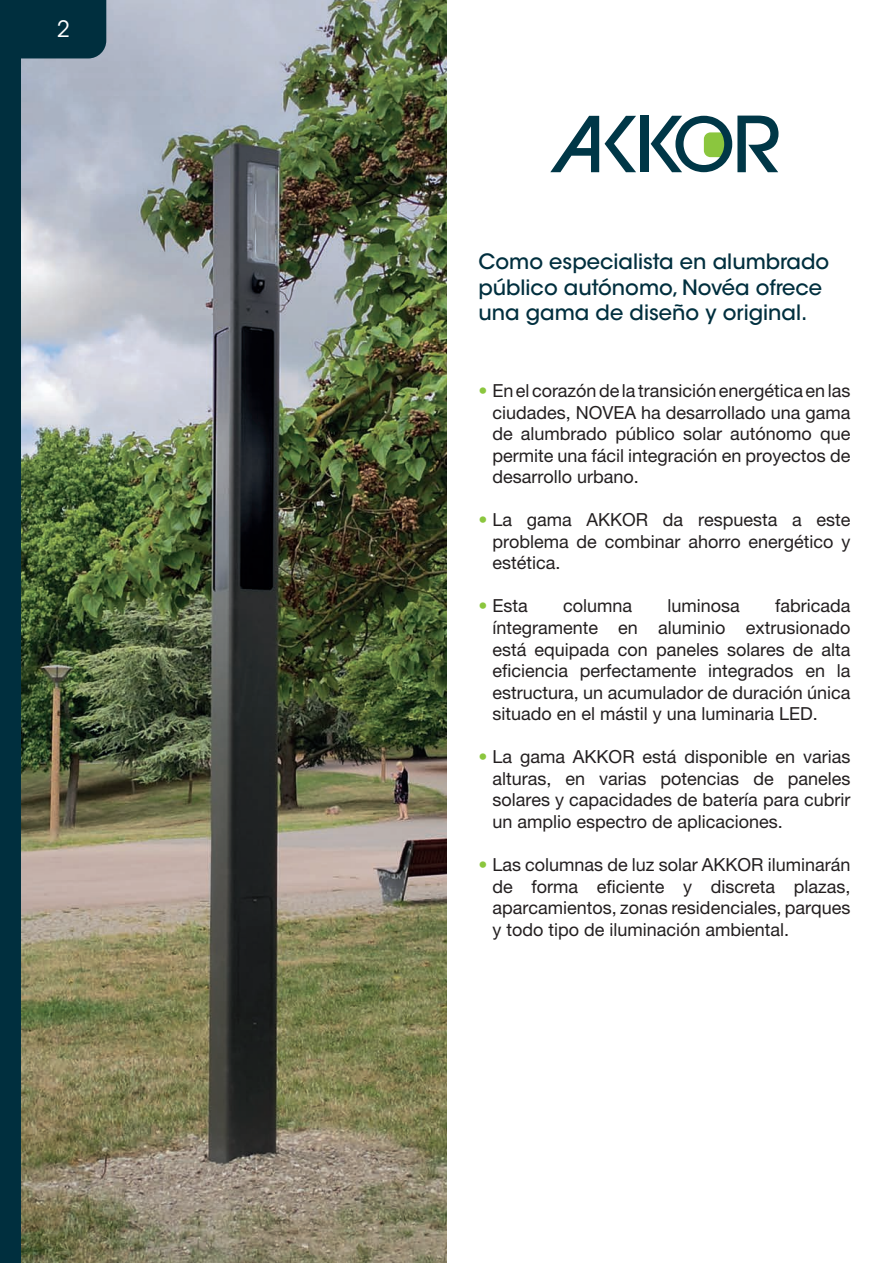
<style>
.page{position:relative;width:893px;height:1263px;background:#fff}
.page>*{position:absolute;margin:0;border:0;box-sizing:border-box;transform-origin:0 0}
.t1{font:22.5px "ITC Avant Garde Std";color:#fff}
.Titre_2_FR{font:500 21px/25.2px "ITC Avant Garde Std";color:#002f3e}
.TXT_courant_FR{font:18px/21.6px "Helvetica Neue LT Pro";color:#231f20;text-align:justify}
.s1{color:#8bc63e}
</style>
<div class="page">
<img style="left:21px;top:0;width:425px;height:1263px">
<svg style="left:550px;top:116px;width:86px;height:56px"></svg>
<div style="left:640px;top:116px;width:8px;height:56px;background:#003747"></div>
<svg style="left:651px;top:116px;width:127px;height:56px"></svg>
<div style="left:0;top:0;width:21px;height:1263px;background:#002f3e"></div>
<div style="left:21px;top:0;width:85px;height:58px;background:#002f3e"></div>
<p class="t1" style="left:57px;top:15px;width:14px">2</p>
<p class="Titre_2_FR" style="left:478px;top:249px;width:352px">Como especialista en alumbrado público autónomo, Novéa ofrece una gama de diseño y original.</p>
<p class="TXT_courant_FR" style="left:492px;top:380px;width:360px;text-indent:-14px"><span class="s1">•</span> En el corazón de la transición energética en las ciudades, NOVEA ha desarrollado una gama de alumbrado público solar autónomo que permite una fácil integración en proyectos de desarrollo urbano.</p>
<p class="TXT_courant_FR" style="left:492px;top:509px;width:360px;text-indent:-14px"><span class="s1">•</span> La gama AKKOR da respuesta a este problema de combinar ahorro energético y estética.</p>
<p class="TXT_courant_FR" style="left:478px;top:595px;width:51px"><span class="s1">•</span> Esta</p>
<p class="TXT_courant_FR" style="left:563px;top:595px;width:71px">columna</p>
<p class="TXT_courant_FR" style="left:667px;top:595px;width:74px">luminosa</p>
<p class="TXT_courant_FR" style="left:492px;top:595px;width:360px;text-indent:283px">fabricada íntegramente en aluminio extrusionado está equipada con paneles solares de alta eficiencia perfectamente integrados en la estructura, un acumulador de duración única situado en el mástil y una luminaria LED.</p>
<p class="TXT_courant_FR" style="left:492px;top:746px;width:360px;text-indent:-14px"><span class="s1">•</span> La gama AKKOR está disponible en varias alturas, en varias potencias de paneles solares y capacidades de batería para cubrir un amplio espectro de aplicaciones.</p>
<p class="TXT_courant_FR" style="left:492px;top:853px;width:360px;text-indent:-14px"><span class="s1">•</span> Las columnas de luz solar AKKOR iluminarán de forma eficiente y discreta plazas, aparcamientos, zonas residenciales, parques y todo tipo de iluminación ambiental.</p>
</div>
